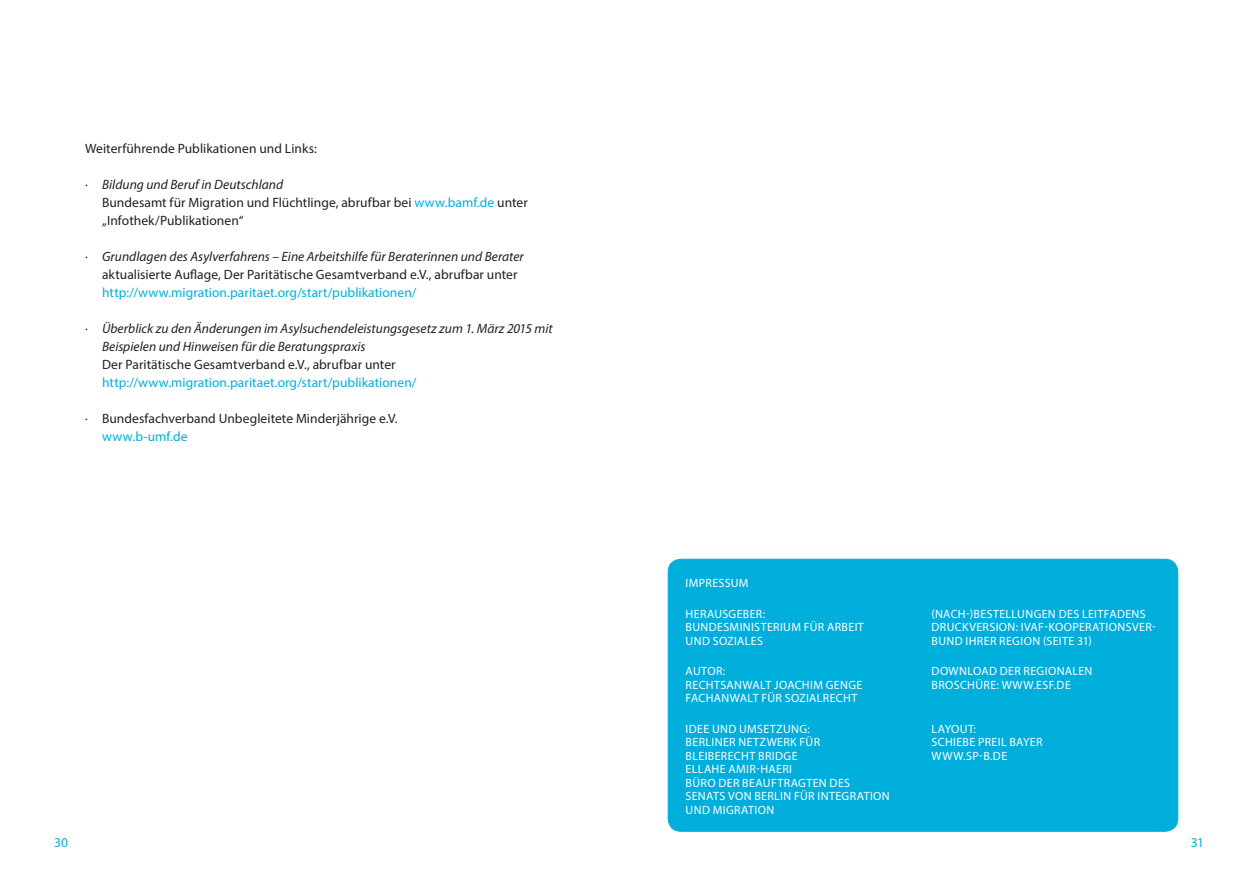
<style>
.page{position:relative;width:1259px;height:893px;background:#fff}
.page>*{position:absolute;margin:0;border:0;box-sizing:border-box;transform-origin:0 0}
.t1{font:italic 13.5px/18px "Myriad Pro";letter-spacing:.005em;color:#231f20}
.Fliesstext_9_pt_Bloc{font:13.5px/18px "Myriad Pro";letter-spacing:.005em;color:#231f20}
.t2{font:13.5px "Myriad Pro";color:#00aedc}
.Impressum{font:12px/13.5px "Myriad Pro";letter-spacing:.03em;color:#fff}
.s1{font-style:italic}
.s2{color:#00aedc}
.s3{font-style:normal}
.s4{font-style:normal;color:#00aedc}
</style>
<div class="page">
<div style="left:668px;top:559px;width:509px;height:272px;background:#00aedc;border-radius:13px"></div>
<div style="left:668px;top:559px;width:510px;height:273px;border:1px solid #00aedc;border-radius:13px"></div>
<p class="Fliesstext_9_pt_Bloc" style="left:85px;top:139px;width:233px">Weiterführende Publikationen und Links:</p>
<p class="Fliesstext_9_pt_Bloc" style="left:102px;top:175px;width:427px;text-indent:-17px">· <span class="s1">Bildung und Beruf in Deutschland<br></span>Bundesamt für Migration und Flüchtlinge, abrufbar bei <span class="s2">www.bamf.de</span> unter „Infothek/Publikationen“</p>
<p class="t1" style="left:102px;top:247px;width:423px;text-indent:-17px"><span class="s3">·</span> Grundlagen des Asylverfahrens – Eine Arbeitshilfe für Beraterinnen und Berater <span class="s3">aktualisierte Auflage, Der Paritätische Gesamtverband e.V., abrufbar unter </span><span class="s4">http://www.migration.paritaet.org/start/publikationen/</span></p>
<p class="t1" style="left:102px;top:319px;width:452px;text-indent:-17px"><span class="s3">·</span> Überblick zu den Änderungen im Asylsuchendeleistungsgesetz zum 1. März 2015 mit Beispielen und Hinweisen für die Beratungspraxis<br><span class="s3">Der Paritätische Gesamtverband e.V., abrufbar unter </span><span class="s4">http://www.migration.paritaet.org/start/publikationen/</span></p>
<p class="Fliesstext_9_pt_Bloc" style="left:102px;top:409px;width:297px;text-indent:-17px">· Bundesfachverband Unbegleitete Minderjährige e.V. <span class="s2">www.b-umf.de</span></p>
<p class="Impressum" style="left:685px;top:576px;width:64px">IMPRESSUM</p>
<p class="Impressum" style="left:685px;top:607px;width:180px">HERAUSGEBER:<br>BUNDESMINISTERIUM FÜR ARBEIT<br>UND SOZIALES</p>
<p class="Impressum" style="left:685px;top:664px;width:178px">AUTOR:<br>RECHTSANWALT JOACHIM GENGE<br>FACHANWALT FÜR SOZIALRECHT</p>
<p class="Impressum" style="left:685px;top:722px;width:206px">IDEE UND UMSETZUNG:<br>BERLINER NETZWERK FÜR<br>BLEIBERECHT BRIDGE<br>ELLAHE AMIR-HAERI<br>BÜRO DER BEAUFTRAGTEN DES<br>SENATS VON BERLIN FÜR INTEGRATION<br>UND MIGRATION</p>
<p class="Impressum" style="left:931px;top:607px;width:226px">(NACH-)BESTELLUNGEN DES LEITFADENS<br>DRUCKVERSION: IVAF-KOOPERATIONSVER-<br>BUND IHRER REGION (SEITE 31)</p>
<p class="Impressum" style="left:931px;top:664px;width:162px">DOWNLOAD DER REGIONALEN<br>BROSCHÜRE: WWW.ESF.DE</p>
<p class="Impressum" style="left:931px;top:722px;width:112px">LAYOUT:<br>SCHIEBE PREIL BAYER<br>WWW.SP-B.DE</p>
<p class="t2" style="left:54px;top:834px;width:15px">30</p>
<p class="t2" style="left:1191px;top:834px;width:15px">31</p>
</div>
